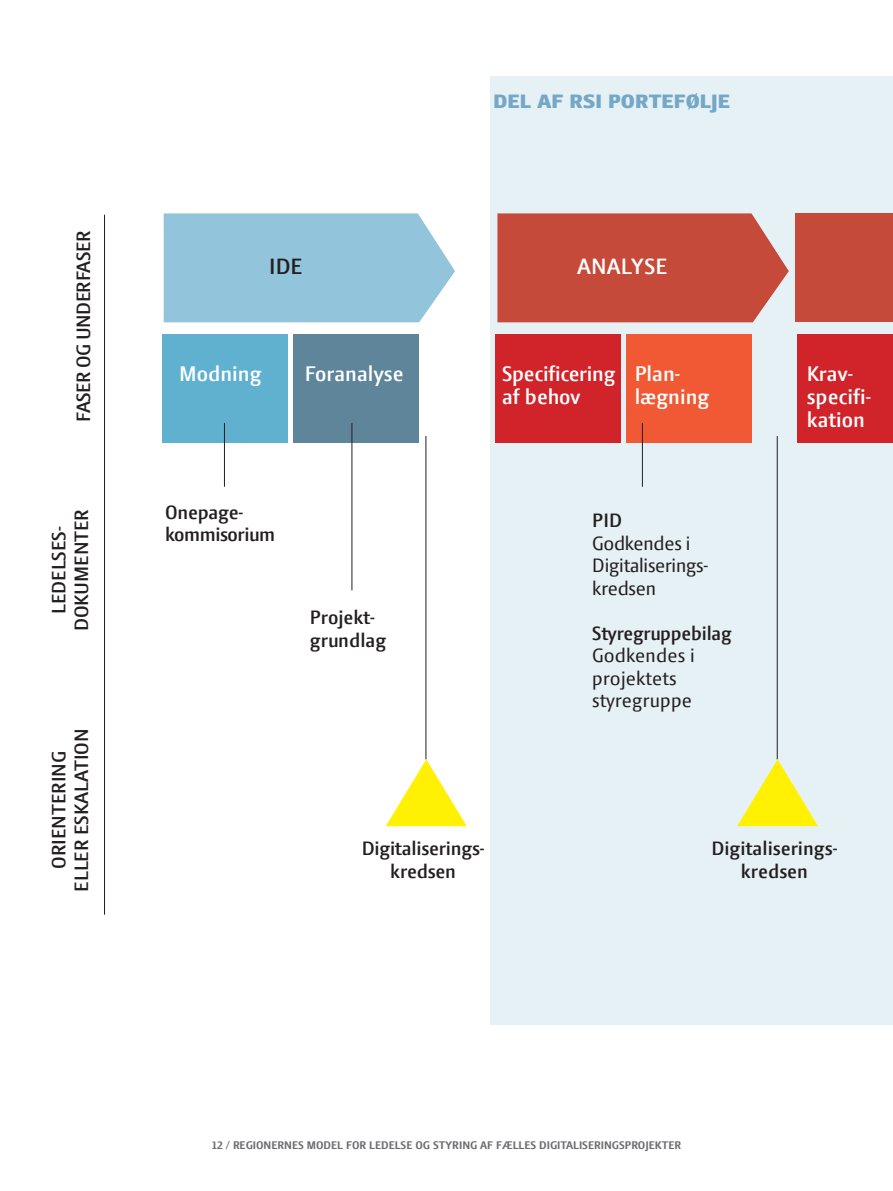
<style>
.page{position:relative;width:893px;height:1191px;background:#fff}
.page>*{position:absolute;margin:0;border:0;box-sizing:border-box;transform-origin:0 0}
.t1{font:600 24px "Press Sans";letter-spacing:.005em;color:#fff}
.t2{font:600 24px "Press Sans";color:#231f20}
.t3{font:600 22.95px/23px "Press Sans";color:#fff}
.liste_mindre_ml_rum{font:600 21px/22.5px "Press Sans";letter-spacing:-.01em;color:#231f20}
.liste_mindre_ml_rum-2{font:21px/22.5px "Press Sans";letter-spacing:-.01em;color:#231f20}
.liste_mindre_ml_rum-3{font:21px "Press Sans";letter-spacing:.01em;color:#231f20}
.t4{font:800 21px "Press Sans";color:#75a8c6}
.t5{font:700 12px "Press Sans";color:#6c6d70}
</style>
<div class="page">
<div style="left:491px;top:77px;width:402px;height:948px;background:#e6f1f6"></div>
<svg style="left:164px;top:213px;width:291px;height:109px;background:#99c7dd"></svg>
<div style="left:162px;top:334px;width:125px;height:109px;background:#60b0cf"></div>
<div style="left:293px;top:334px;width:125px;height:109px;background:#5e859a"></div>
<div style="left:795px;top:213px;width:98px;height:109px;background:#c64a3a"></div>
<div style="left:798px;top:334px;width:95px;height:109px;background:#d1232a"></div>
<svg style="left:497px;top:213px;width:292px;height:109px;background:#c85546"></svg>
<div style="left:496px;top:334px;width:125px;height:109px;background:#d1232a"></div>
<div style="left:627px;top:334px;width:125px;height:109px;background:#f05933"></div>
<hr style="left:224px;top:423px;width:1px;height:64px;background:#231f20">
<hr style="left:642px;top:423px;width:1px;height:64px;background:#231f20">
<svg style="left:737px;top:759px;width:81px;height:67px"></svg>
<hr style="left:777px;top:436px;width:1px;height:323px;background:#231f20">
<hr style="left:352px;top:423px;width:1px;height:167px;background:#231f20">
<hr style="left:104px;top:215px;width:1px;height:699px;background:#231f20">
<svg style="left:386px;top:759px;width:81px;height:67px"></svg>
<hr style="left:426px;top:436px;width:1px;height:323px;background:#231f20">
<p class="t4" style="left:493px;top:91px;width:238px">DEL AF RSI PORTEFØLJE</p>
<p class="liste_mindre_ml_rum" style="left:73px;top:422px;width:192px;rotate:-90deg">FASER OG UNDERFASER</p>
<p class="t2" style="left:269px;top:254px;width:35px">IDE</p>
<p class="t3" style="left:179px;top:363px;width:84px">Modning</p>
<p class="t3" style="left:305px;top:363px;width:100px">Foranalyse</p>
<p class="t1" style="left:577px;top:254px;width:91px">ANALYSE</p>
<p class="t3" style="left:502px;top:363px;width:115px">Specificering</p>
<p class="t3" style="left:502px;top:386px;width:80px">af behov</p>
<p class="t3" style="left:635px;top:363px;width:76px">Plan&shy;lægning</p>
<p class="t3" style="left:807px;top:363px;width:66px">Krav&shy;specifi&shy;kation</p>
<p class="liste_mindre_ml_rum" style="left:48px;top:631px;width:124px;line-height:23px;text-align:center;rotate:-90deg">LEDELSES-<br>DOKUMENTER</p>
<p class="liste_mindre_ml_rum" style="left:165px;top:501px;width:112px">Onepage&shy;kommisorium</p>
<p class="liste_mindre_ml_rum" style="left:48px;top:869px;width:119px;rotate:-90deg">ORIENTERING</p>
<p class="liste_mindre_ml_rum" style="left:71px;top:891px;width:164px;rotate:-90deg">ELLER ESKALATION</p>
<p class="liste_mindre_ml_rum" style="left:310px;top:607px;width:78px">Projekt&shy;grundlag</p>
<p class="liste_mindre_ml_rum" style="left:362px;top:838px;width:124px">Digitaliserings-</p>
<p class="liste_mindre_ml_rum" style="left:390px;top:860px;width:67px">kredsen</p>
<p class="liste_mindre_ml_rum" style="left:592px;top:510px;width:31px">PID</p>
<p class="liste_mindre_ml_rum-2" style="left:592px;top:534px;width:100px">Godkendes i</p>
<p class="liste_mindre_ml_rum-2" style="left:592px;top:557px;width:117px">Digitaliserings&shy;kredsen</p>
<p class="liste_mindre_ml_rum" style="left:592px;top:622px;width:141px">Styregruppebilag</p>
<p class="liste_mindre_ml_rum-3" style="left:592px;top:645px;width:104px">Godkendes i</p>
<p class="liste_mindre_ml_rum-3" style="left:592px;top:667px;width:86px">projektets</p>
<p class="liste_mindre_ml_rum-3" style="left:592px;top:690px;width:101px">styregruppe</p>
<p class="liste_mindre_ml_rum" style="left:712px;top:838px;width:127px">Digitaliserings-</p>
<p class="liste_mindre_ml_rum" style="left:741px;top:860px;width:69px">kredsen</p>
<p class="t5" style="left:212px;top:1138px;width:471px">12 / REGIONERNES MODEL FOR LEDELSE OG STYRING AF FÆLLES DIGITALISERINGSPROJEKTER</p>
</div>
